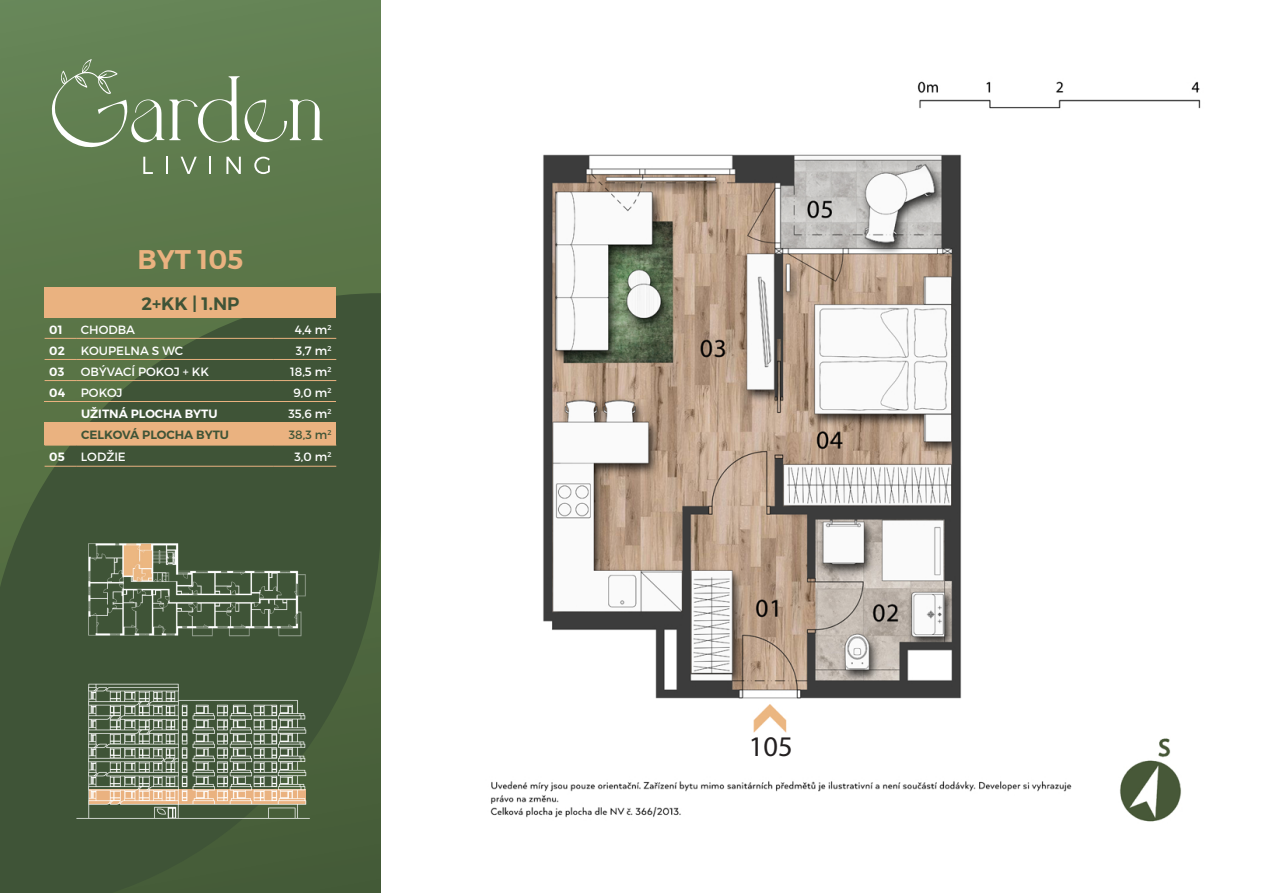
<style>
.page{position:relative;width:1263px;height:893px;background:#fff}
.page>*{position:absolute;margin:0;border:0;box-sizing:border-box;transform-origin:0 0}
.t1{font:28.5px "Myriad Pro";color:#231f20}
.t2{font:600 27px "Montserrat";color:#eab280}
.t3{font:600 18px "Montserrat";color:#3f5437}
.t4{font:12px "Montserrat";color:#fff}
.t5{font:600 12px "Montserrat";color:#fff}
.t6{font:600 12px "Montserrat";color:#3f5437}
.t7{font:12px "Montserrat";color:#3f5437}
</style>
<div class="page">
<div style="left:0;top:0;width:381px;height:893px;background:#5e7b4d"></div>
<svg style="left:0;top:293px;width:381px;height:600px;fill:#3f5437"></svg>
<svg style="left:51px;top:59px;width:272px;height:89px"></svg>
<svg style="left:143px;top:157px;width:10px;height:17px"></svg>
<svg style="left:166px;top:157px;width:2px;height:17px"></svg>
<svg style="left:181px;top:157px;width:16px;height:17px"></svg>
<svg style="left:209px;top:157px;width:2px;height:17px"></svg>
<svg style="left:226px;top:157px;width:15px;height:17px"></svg>
<svg style="left:254px;top:157px;width:16px;height:17px"></svg>
<div style="left:45px;top:287px;width:291px;height:30px;background:#eab280"></div>
<div style="left:45px;top:423px;width:291px;height:22px;background:#eab280"></div>
<hr style="left:45px;top:338px;width:31px;height:1px;background:#eab280">
<hr style="left:76px;top:338px;width:197px;height:1px;background:#eab280">
<hr style="left:273px;top:338px;width:63px;height:1px;background:#eab280">
<hr style="left:45px;top:359px;width:31px;height:1px;background:#eab280">
<hr style="left:76px;top:359px;width:197px;height:1px;background:#eab280">
<hr style="left:273px;top:359px;width:63px;height:1px;background:#eab280">
<hr style="left:45px;top:380px;width:31px;height:1px;background:#eab280">
<hr style="left:76px;top:380px;width:197px;height:1px;background:#eab280">
<hr style="left:273px;top:380px;width:63px;height:1px;background:#eab280">
<hr style="left:45px;top:445px;width:31px;height:1px;background:#eab280">
<hr style="left:76px;top:445px;width:197px;height:1px;background:#eab280">
<hr style="left:273px;top:445px;width:63px;height:1px;background:#eab280">
<hr style="left:45px;top:466px;width:31px;height:1px;background:#eab280">
<hr style="left:76px;top:466px;width:197px;height:1px;background:#eab280">
<hr style="left:273px;top:466px;width:63px;height:1px;background:#eab280">
<img style="left:543px;top:154px;width:419px;height:579px">
<img style="left:917px;top:81px;width:284px;height:28px">
<img style="left:490px;top:781px;width:582px;height:37px">
<img style="left:1120px;top:738px;width:61px;height:84px">
<img style="left:47px;top:520px;width:286px;height:142px">
<img style="left:45px;top:678px;width:297px;height:142px">
<hr style="left:45px;top:401px;width:291px;height:1px;background:#eab280">
<p class="t2" style="left:138px;top:242px;width:107px">BYT 105</p>
<p class="t3" style="left:141px;top:292px;width:100px">2+KK | 1.NP</p>
<p class="t5" style="left:49px;top:322px;width:15px">01</p>
<p class="t4" style="left:81px;top:322px;width:56px">CHODBA</p>
<p class="t4" style="left:295px;top:322px;width:38px">4,4 m<sup>2</sup></p>
<p class="t5" style="left:49px;top:343px;width:17px">02</p>
<p class="t4" style="left:81px;top:343px;width:104px">KOUPELNA S WC</p>
<p class="t4" style="left:296px;top:343px;width:37px">3,7 m<sup>2</sup></p>
<p class="t5" style="left:49px;top:364px;width:17px">03</p>
<p class="t4" style="left:81px;top:364px;width:130px">OBÝVACÍ POKOJ + KK</p>
<p class="t4" style="left:290px;top:364px;width:43px">18,5 m<sup>2</sup></p>
<p class="t5" style="left:49px;top:385px;width:17px">04</p>
<p class="t4" style="left:81px;top:385px;width:43px">POKOJ</p>
<p class="t4" style="left:294px;top:385px;width:39px">9,0 m<sup>2</sup></p>
<p class="t5" style="left:81px;top:406px;width:138px">UŽITNÁ PLOCHA BYTU</p>
<p class="t4" style="left:288px;top:406px;width:45px">35,6 m<sup>2</sup></p>
<p class="t6" style="left:81px;top:427px;width:149px">CELKOVÁ PLOCHA BYTU</p>
<p class="t7" style="left:289px;top:427px;width:44px">38,3 m<sup>2</sup></p>
<p class="t5" style="left:49px;top:450px;width:17px">05</p>
<p class="t4" style="left:81px;top:450px;width:46px">LODŽIE</p>
<p class="t4" style="left:294px;top:450px;width:39px">3,0 m<sup>2</sup></p>
<p class="t1" style="left:749px;top:729px;width:45px">105</p>
</div>
